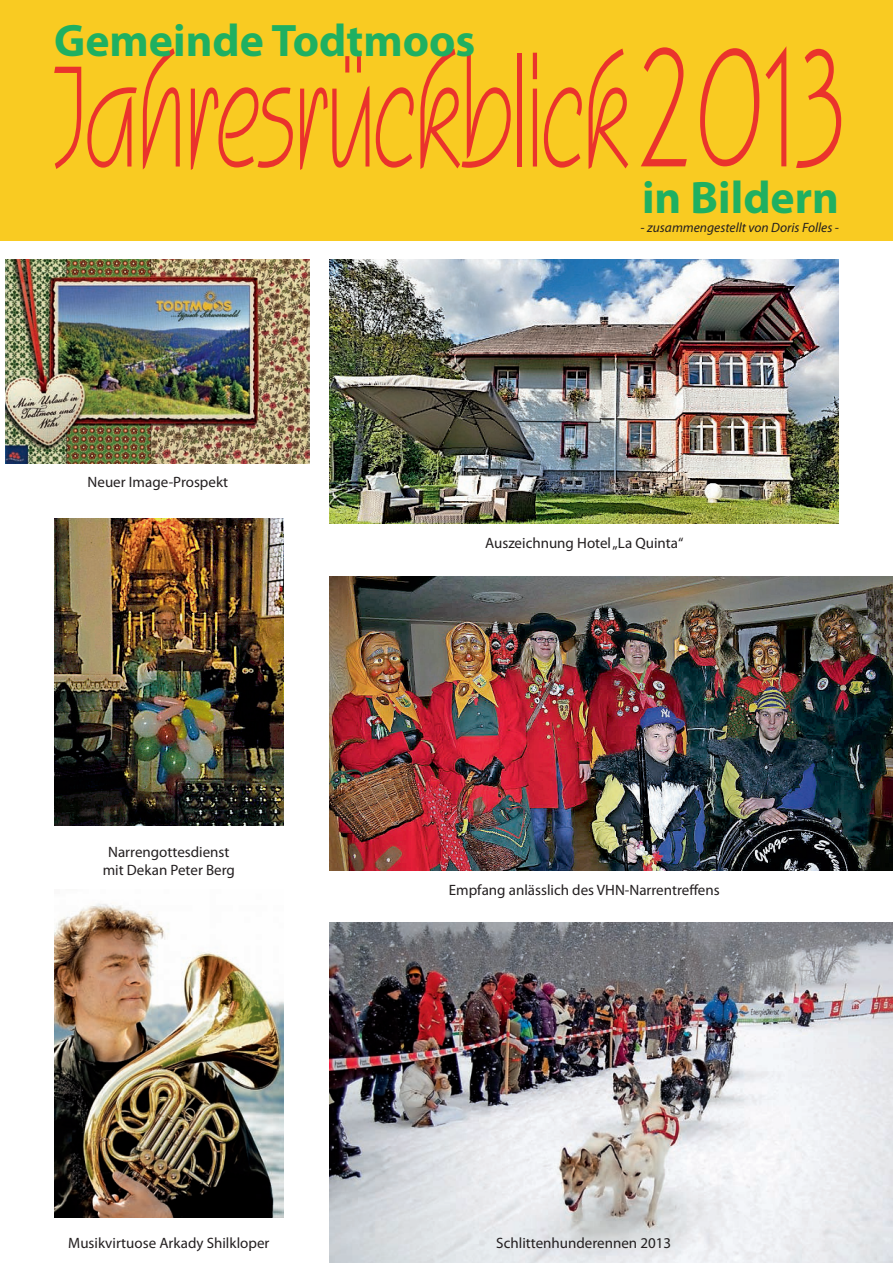
<style>
.page{position:relative;width:893px;height:1263px;background:#fff}
.page>*{position:absolute;margin:0;border:0;box-sizing:border-box;transform-origin:0 0}
.t1{font:161.85px "Scogin";color:#ea332c;scale:.7 1}
.t2{font:138.6px "Scogin";color:#ea332c;scale:.68 1}
.t3{font:700 45.75px "Myriad Pro";color:#1fb061}
.t4{font:15px/18px "Myriad Pro";color:#231f20;text-align:center}
.t5{font:italic 13.5px "Myriad Pro";color:#231f20}
</style>
<div class="page">
<div style="left:0;top:0;width:893px;height:240px;background:#f9cb22"></div>
<img style="left:6px;top:259px;width:304px;height:204px">
<img style="left:330px;top:259px;width:508px;height:265px">
<img style="left:329px;top:576px;width:564px;height:295px">
<img style="left:54px;top:519px;width:230px;height:306px">
<img style="left:330px;top:923px;width:563px;height:340px">
<img style="left:54px;top:903px;width:230px;height:314px">
<h3 class="t3" style="left:54px;top:10px;width:423px">Gemeinde Todtmoos</h3>
<h2 class="t2" style="left:54px;top:37px;width:847px">Jahresrückblick</h2>
<h1 class="t1" style="left:634px;top:15px;width:317px">2013</h1>
<h3 class="t3" style="left:642px;top:168px;width:198px">in Bildern</h3>
<p class="t5" style="left:641px;top:219px;width:200px">- zusammengestellt von Doris Folles -</p>
<p class="t4" style="left:88px;top:473px;width:142px">Neuer Image-Prospekt</p>
<p class="t4" style="left:103px;top:842px;width:134px">Narrengottesdienst mit Dekan Peter Berg</p>
<p class="t4" style="left:485px;top:534px;width:200px">Auszeichnung Hotel „La Quinta“</p>
<p class="t4" style="left:449px;top:880px;width:272px">Empfang anlässlich des VHN-Narrentreffens</p>
<p class="t4" style="left:68px;top:1234px;width:203px">Musikvirtuose Arkady Shilkloper</p>
<p class="t4" style="left:496px;top:1234px;width:176px">Schlittenhunderennen 2013</p>
</div>
